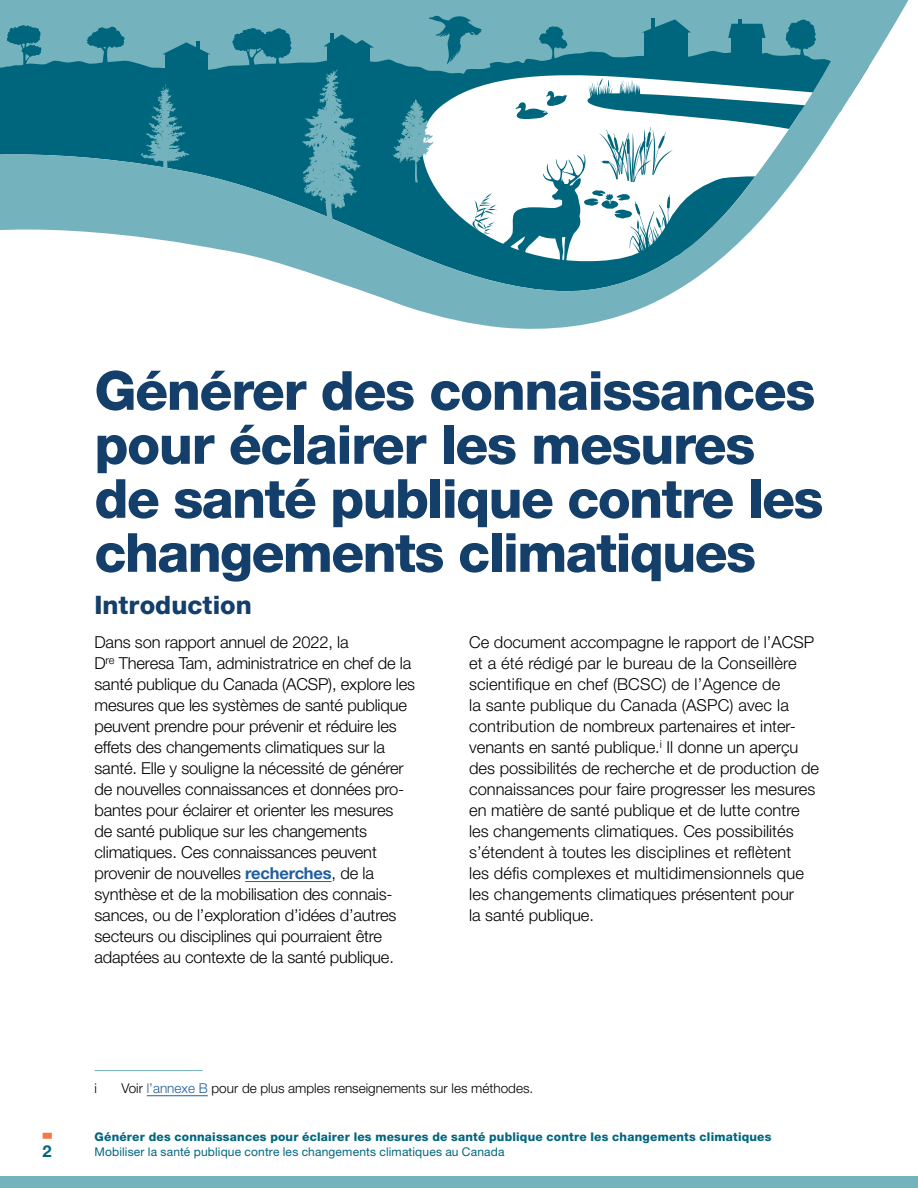
<style>
.page{position:relative;width:918px;height:1188px;background:#fff}
.page>*{position:absolute;margin:0;border:0;box-sizing:border-box;transform-origin:0 0}
.t1{font:800 54px/54px "Helvetica Neue LT Std";letter-spacing:-.03em;color:#133f6a}
.t2{font:800 25.5px "Helvetica Neue LT Std";color:#133f6a}
.t3{font:300 16.5px/21px "Helvetica Neue LT Std";letter-spacing:-.01em;color:#000}
.t4{font:700 16.5px "Helvetica Neue LT Std";color:#00667d}
.t5{font:300 13.5px "Helvetica Neue LT Std";color:#000}
.t6{font:800 12px "Helvetica Neue LT Std";letter-spacing:.02em;color:#00667d}
.t7{font:12px "Helvetica Neue LT Std";letter-spacing:.015em;color:#00667d}
.s1{font-weight:700;color:#215e9e}
.s2{color:#215e9e}
</style>
<div class="page">
<div style="left:43px;top:1133px;width:9px;height:6px;background:#f4784a"></div>
<svg style="left:0;top:0;width:909px;height:329px"></svg>
<svg style="left:0;top:16px;width:869px;height:247px"></svg>
<div style="left:0;top:1176px;width:918px;height:12px;background:#74b3bc"></div>
<hr style="left:94px;top:1070px;width:108px;height:1px;background:#74b3bc">
<hr style="left:147px;top:1095px;width:61px;height:1px;background:#215e9e">
<hr style="left:245px;top:881px;width:87px;height:1px;background:#215e9e">
<h1 class="t1" style="left:94px;top:363px;width:731px">Générer des connaissances pour éclairer les mesures de santé publique contre les changements climatiques</h1>
<h2 class="t2" style="left:94px;top:590px;width:159px">Introduction</h2>
<p class="t3" style="left:94px;top:632px;width:322px">Dans son rapport annuel de 2022, la<br>D<sup>re</sup> Theresa Tam, administratrice en chef de la santé publique du Canada (ACSP), explore les mesures que les systèmes de santé publique peuvent prendre pour prévenir et réduire les effets des changements climatiques sur la santé. Elle y souligne la nécessité de générer de nouvelles connaissances et données pro&shy;bantes pour éclairer et orienter les mesures de santé publique sur les changements climatiques. Ces connaissances peuvent provenir de nouvelles <span class="s1">recherches</span>, de la synthèse et de la mobilisation des connais&shy;sances, ou de l’exploration d’idées d’autres secteurs ou disciplines qui pourraient être adaptées au contexte de la santé publique.</p>
<p class="t3" style="left:469px;top:632px;width:351px">Ce document accompagne le rapport de l’ACSP et a été rédigé par le bureau de la Conseillère scientifique en chef (BCSC) de l’Agence de<br>la sante publique du Canada (ASPC) avec la contribution de nombreux partenaires et inter&shy;venants en santé publique.<sup>i</sup> Il donne un aperçu des possibilités de recherche et de production de connaissances pour faire progresser les mesures en matière de santé publique et de lutte contre les changements climatiques. Ces possibilités s’étendent à toutes les disciplines et reflètent<br>les défis complexes et multidimensionnels que les changements climatiques présentent pour<br>la santé publique.</p>
<p class="t4" style="left:43px;top:1141px;width:11px">2</p>
<p class="t5" style="left:94px;top:1080px;width:4px">i</p>
<p class="t5" style="left:122px;top:1080px;width:413px">Voir <span class="s2">l’annexe B</span> pour de plus amples renseignements sur les méthodes.</p>
<p class="t6" style="left:94px;top:1130px;width:679px">Générer des connaissances pour éclairer les mesures de santé publique contre les changements climatiques</p>
<p class="t7" style="left:94px;top:1144px;width:411px">Mobiliser la santé publique contre les changements climatiques au Canada</p>
</div>
